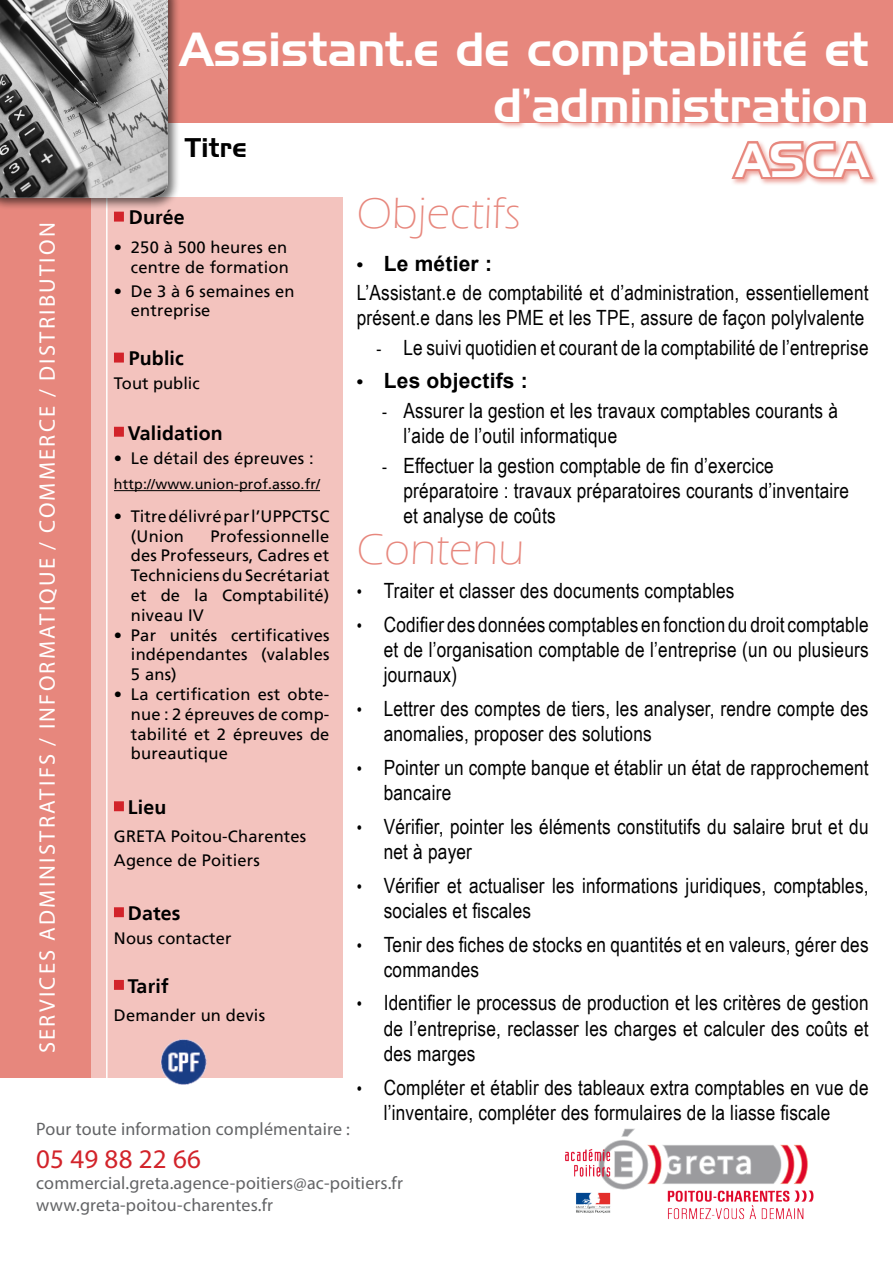
<style>
.page{position:relative;width:893px;height:1263px;background:#fff}
.page>*{position:absolute;margin:0;border:0;box-sizing:border-box;transform-origin:0 0}
.t1{font:46.5px/55.8px "Handel Gothic BT";color:#fff;text-align:right}
.t2{font:300 45px "Eras ITC";letter-spacing:.01em;color:#e7877d}
.t3{font:27px "Myriad Pro";letter-spacing:.01em;color:#d2232a}
.t4{font:26.25px "Handel Gothic";letter-spacing:.01em;color:#000}
.t5{font:22.5px "Myriad Pro";letter-spacing:.1em;color:#fff}
.t6{font:21px/25.2px "Arial Narrow";letter-spacing:.01em;color:#000}
.t7{font:700 21px "Arial";letter-spacing:.01em;color:#000}
.t8{font:700 19.5px "Frutiger LT";letter-spacing:.01em;color:#000}
.t9{font:18px "Myriad Pro";letter-spacing:.01em;color:#636466}
.t10{font:16.5px/19.8px "Frutiger LT";letter-spacing:.01em;color:#000;text-align:justify}
.t11{font:14.25px "Frutiger LT";letter-spacing:.01em;color:#000}
.s1{font-size:18px}
</style>
<div class="page">
<div style="left:118px;top:0;width:775px;height:123px;background:#e7877d"></div>
<div style="left:87px;top:198px;width:256px;height:880px;background:#f3c3be"></div>
<div style="left:0;top:198px;width:91px;height:880px;background:#e7877d"></div>
<img style="left:565px;top:1128px;width:249px;height:92px">
<hr style="left:106px;top:198px;width:2px;height:880px;background:#fff">
<div style="left:0;top:0;width:180px;height:210px;background:#000;opacity:.57"></div>
<img style="left:0;top:0;width:168px;height:198px">
<div style="left:114px;top:212px;width:10px;height:10px;background:#d2232a;border:2px solid #d2232a"></div>
<div style="left:114px;top:353px;width:10px;height:10px;background:#d2232a;border:2px solid #d2232a"></div>
<hr style="left:114px;top:490px;width:206px;height:1px;background:#000">
<div style="left:114px;top:427px;width:10px;height:10px;background:#d2232a;border:2px solid #d2232a"></div>
<div style="left:114px;top:980px;width:10px;height:10px;background:#d2232a;border:2px solid #d2232a"></div>
<div style="left:114px;top:907px;width:10px;height:10px;background:#d2232a;border:2px solid #d2232a"></div>
<div style="left:178px;top:30px;width:697px;height:99px;background:#e7877d"></div>
<div style="left:114px;top:801px;width:10px;height:10px;background:#d2232a;border:2px solid #d2232a"></div>
<div style="left:730px;top:139px;width:150px;height:47px;background:#e7877d;opacity:.75"></div>
<svg style="left:730px;top:139px;width:147px;height:44px"></svg>
<img style="left:160px;top:1039px;width:47px;height:45px">
<p class="t1" style="left:180px;top:21px;width:690px">Assistant.e de comptabilité et d’administration</p>
<p class="t4" style="left:185px;top:135px;width:63px">Titre</p>
<p class="t1" style="left:736px;top:132px;width:134px">ASCA</p>
<p class="t2" style="left:357px;top:189px;width:165px">Objectifs</p>
<p class="t7" style="left:357px;top:249px;width:137px"><span class="s1">•</span> Le métier :</p>
<p class="t6" style="left:357px;top:279px;width:513px">L’Assistant.e de comptabilité et d’administration, essentiellement présent.e dans les PME et les TPE, assure de façon polylvalente</p>
<p class="t6" style="left:376px;top:334px;width:494px"><span class="s1">-</span> Le suivi quotidien et courant de la comptabilité de l’entreprise</p>
<p class="t7" style="left:357px;top:367px;width:173px"><span class="s1">•</span> Les objectifs :</p>
<p class="t6" style="left:403px;top:397px;width:436px;text-indent:-21px"><span class="s1">-</span> Assurer la gestion et les travaux comptables courants à l’aide de l’outil informatique</p>
<p class="t6" style="left:403px;top:452px;width:447px;text-indent:-21px"><span class="s1">-</span> Effectuer la gestion comptable de fin d’exercice préparatoire : travaux préparatoires courants d’inventaire et analyse de coûts</p>
<p class="t2" style="left:357px;top:524px;width:169px">Contenu</p>
<p class="t6" style="left:357px;top:577px;width:379px"><span class="s1">•</span> Traiter et classer des documents comptables</p>
<p class="t6" style="left:384px;top:611px;width:486px;text-align:justify;text-indent:-27px"><span class="s1">•</span> Codifier des données comptables en fonction du droit comptable et de l’organisation comptable de l’entreprise (un ou plusieurs journaux)</p>
<p class="t6" style="left:384px;top:695px;width:486px;text-indent:-27px"><span class="s1">•</span> Lettrer des comptes de tiers, les analyser, rendre compte des anomalies, proposer des solutions</p>
<p class="t6" style="left:384px;top:754px;width:486px;text-indent:-27px"><span class="s1">•</span> Pointer un compte banque et établir un état de rapprochement bancaire</p>
<p class="t6" style="left:384px;top:813px;width:486px;text-indent:-27px"><span class="s1">•</span> Vérifier, pointer les éléments constitutifs du salaire brut et du net à payer</p>
<p class="t6" style="left:384px;top:872px;width:486px;text-indent:-27px"><span class="s1">•</span> Vérifier et actualiser les informations juridiques, comptables, sociales et fiscales</p>
<p class="t6" style="left:384px;top:931px;width:486px;text-indent:-27px"><span class="s1">•</span> Tenir des fiches de stocks en quantités et en valeurs, gérer des commandes</p>
<p class="t6" style="left:384px;top:990px;width:486px;text-align:justify;text-indent:-27px"><span class="s1">•</span> Identifier le processus de production et les critères de gestion de l’entreprise, reclasser les charges et calculer des coûts et des marges</p>
<p class="t6" style="left:357px;top:1074px;width:513px;text-align:center"><span class="s1">•</span> Compléter et établir des tableaux extra comptables en vue de l’inventaire, compléter des formulaires de la liasse fiscale</p>
<p class="t8" style="left:129px;top:206px;width:58px">Durée</p>
<p class="t10" style="left:114px;top:237px;width:176px;text-align:right">• 250 à 500 heures en centre de formation</p>
<p class="t10" style="left:131px;top:281px;width:165px;text-indent:-17px">• De 3 à 6 semaines en entreprise</p>
<p class="t8" style="left:129px;top:347px;width:57px">Public</p>
<p class="t10" style="left:114px;top:374px;width:87px">Tout public</p>
<p class="t8" style="left:128px;top:421px;width:96px">Validation</p>
<p class="t10" style="left:114px;top:448px;width:201px">• Le détail des épreuves :</p>
<p class="t11" style="left:114px;top:476px;width:208px">http://www.union-prof.asso.fr/</p>
<p class="t10" style="left:131px;top:506px;width:200px;text-indent:-17px">• Titre délivré par l’UPPCTSC (Union</p>
<p class="t5" style="left:33px;top:1053px;width:832px;rotate:-90deg">SERVICES ADMINISTRATIFS / INFORMATIQUE / COMMERCE / DISTRIBUTION</p>
<p class="t10" style="left:131px;top:526px;width:200px;text-indent:80px">Professionnelle des Professeurs, Cadres et Techniciens du Secrétariat et de la Comptabilité) niveau IV</p>
<p class="t10" style="left:131px;top:625px;width:200px;text-indent:-17px">• Par unités certificatives indépendantes (valables 5 ans)</p>
<p class="t10" style="left:131px;top:684px;width:200px;text-indent:-17px">• La certification est obte&shy;nue : 2 épreuves de comp&shy;tabilité et 2 épreuves de bureautique</p>
<p class="t8" style="left:128px;top:796px;width:40px">Lieu</p>
<p class="t10" style="left:114px;top:827px;width:194px">GRETA Poitou-Charentes</p>
<p class="t10" style="left:114px;top:851px;width:147px">Agence de Poitiers</p>
<p class="t8" style="left:128px;top:902px;width:54px">Dates</p>
<p class="t10" style="left:114px;top:928px;width:119px">Nous contacter</p>
<p class="t8" style="left:128px;top:974px;width:42px">Tarif</p>
<p class="t10" style="left:114px;top:1005px;width:153px">Demander un devis</p>
<p class="t9" style="left:36px;top:1118px;width:315px">Pour toute information complémentaire :</p>
<p class="t3" style="left:36px;top:1142px;width:166px">05 49 88 22 66</p>
<p class="t9" style="left:36px;top:1172px;width:368px">commercial.greta.agence-poitiers@ac-poitiers.fr</p>
<p class="t9" style="left:36px;top:1194px;width:238px">www.greta-poitou-charentes.fr</p>
</div>
